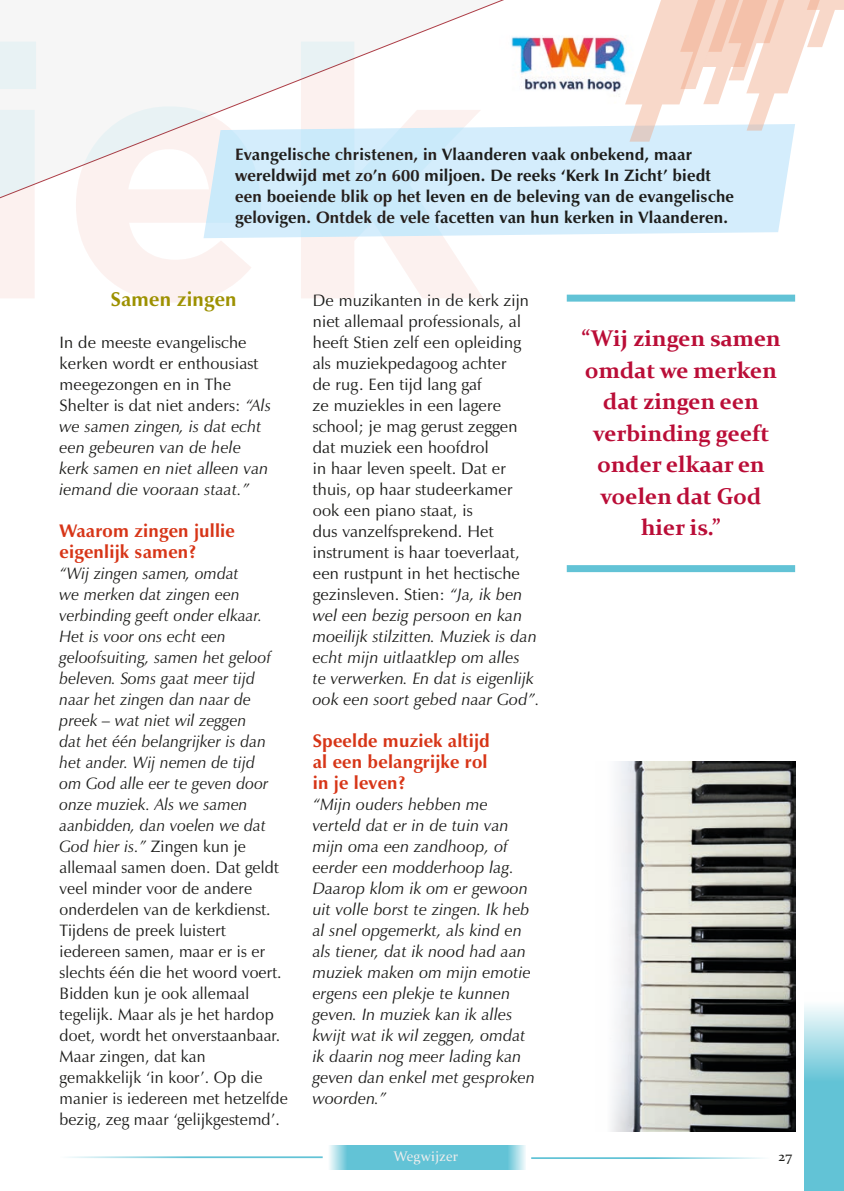
<style>
.page{position:relative;width:844px;height:1191px;background:#fff}
.page>*{position:absolute;margin:0;border:0;box-sizing:border-box;transform-origin:0 0}
.t1{font:700 22.75px/31.5px "Constantia";color:#ba0d37;text-align:center}
.t2{font:700 20.12px "Zapf Humanist 601 BT";letter-spacing:.01em;color:#9d9100}
.t3{font:700 18.38px/21px "Zapf Humanist 601 BT";letter-spacing:.01em;color:#d73517}
.t4{font:16.62px/21px "Zapf Humanist 601 BT";letter-spacing:.01em;color:#1d1d1b}
.t5{font:italic 16.62px/21px "Zapf Humanist 601 BT";letter-spacing:.01em;color:#1d1d1b}
.t6{font:700 16.62px/21px "Zapf Humanist 601 BT";letter-spacing:.01em;color:#1d1d1b}
.t7{font:14px "Constantia";letter-spacing:.01em;color:#ededed}
.t8{font:14px "Constantia";color:#1d1d1b}
.s1{font-style:normal}
.s2{font-style:italic}
</style>
<div class="page">
<img style="left:522px;top:36px;width:90px;height:54px">
<svg style="left:0;top:0;width:522px;height:199px"></svg>
<svg style="left:203px;top:124px;width:590px;height:114px;background:#d7eefc"></svg>
<img style="left:611px;top:761px;width:183px;height:370px">
<div style="left:566px;top:295px;width:228px;height:7px;background:#62c3d6"></div>
<div style="left:566px;top:565px;width:228px;height:7px;background:#62c3d6"></div>
<svg style="left:612px;top:0;width:231px;height:142px"></svg>
<svg style="left:804px;top:1005px;width:39px;height:186px;background:#80cedd"></svg>
<div style="left:355px;top:1144px;width:144px;height:25px;background:#62c3d6"></div>
<svg style="left:329px;top:1144px;width:32px;height:25px"></svg>
<svg style="left:492px;top:1144px;width:34px;height:25px"></svg>
<hr style="left:60px;top:1156px;width:262px;height:2px;background:#62c3d6">
<hr style="left:531px;top:1157px;width:238px;height:2px;background:#62c3d6">
<p class="t6" style="left:235px;top:144px;width:500px">Evangelische christenen, in Vlaanderen vaak onbekend, maar wereldwijd met zo’n 600 miljoen. De reeks ‘Kerk In Zicht’ biedt een boeiende blik op het leven en de beleving van de evangelische gelovigen. Ontdek de vele facetten van hun kerken in Vlaanderen.</p>
<p class="t2" style="left:111px;top:286px;width:127px">Samen zingen</p>
<p class="t5" style="left:60px;top:332px;width:213px"><span class="s1">In de meeste evangelische kerken wordt er enthousiast meegezongen en in The<br>Shelter is dat niet anders:</span> “Als we samen zingen, is dat echt een gebeuren van de hele kerk samen en niet alleen van iemand die vooraan staat.”</p>
<p class="t3" style="left:60px;top:520px;width:177px">Waarom zingen jullie eigenlijk samen?</p>
<p class="t4" style="left:60px;top:563px;width:230px"><span class="s2">“Wij zingen samen, omdat<br>we merken dat zingen een verbinding geeft onder elkaar.<br>Het is voor ons echt een geloofsuiting, samen het geloof beleven. Soms gaat meer tijd naar het zingen dan naar de preek – wat niet wil zeggen<br>dat het één belangrijker is dan het ander. Wij nemen de tijd<br>om God alle eer te geven door onze muziek. Als we samen aanbidden, dan voelen we dat<br>God hier is.”</span> Zingen kun je allemaal samen doen. Dat geldt veel minder voor de andere onderdelen van de kerkdienst.<br>Tijdens de preek luistert iedereen samen, maar er is er slechts één die het woord voert.<br>Bidden kun je ook allemaal tegelijk. Maar als je het hardop doet, wordt het onverstaanbaar.<br>Maar zingen, dat kan gemakkelijk ‘in koor’. Op die manier is iedereen met hetzelfde bezig, zeg maar ‘gelijkgestemd’.</p>
<p class="t4" style="left:313px;top:290px;width:228px">De muzikanten in de kerk zijn niet allemaal professionals, al heeft Stien zelf een opleiding als muziekpedagoog achter<br>de rug. Een tijd lang gaf<br>ze muziekles in een lagere school; je mag gerust zeggen dat muziek een hoofdrol<br>in haar leven speelt. Dat er thuis, op haar studeerkamer ook een piano staat, is<br>dus vanzelfsprekend. Het instrument is haar toeverlaat, een rustpunt in het hectische gezinsleven. Stien: <span class="s2">“Ja, ik ben wel een bezig persoon en kan moeilijk stilzitten. Muziek is dan echt mijn uitlaatklep om alles<br>te verwerken. En dat is eigenlijk ook een soort gebed naar God”.</span></p>
<p class="t3" style="left:313px;top:730px;width:178px">Speelde muziek altijd al een belangrijke rol in je leven?</p>
<p class="t5" style="left:313px;top:794px;width:224px">“Mijn ouders hebben me verteld dat er in de tuin van mijn oma een zandhoop, of eerder een modderhoop lag.<br>Daarop klom ik om er gewoon uit volle borst te zingen. Ik heb al snel opgemerkt, als kind en als tiener, dat ik nood had aan muziek maken om mijn emotie ergens een plekje te kunnen geven. In muziek kan ik alles kwijt wat ik wil zeggen, omdat ik daarin nog meer lading kan geven dan enkel met gesproken woorden.”</p>
<h1 class="t1" style="left:581px;top:322px;width:201px">“Wij zingen samen omdat we merken dat zingen een verbinding geeft onder elkaar en voelen dat God hier is.”</h1>
<p class="t7" style="left:393px;top:1146px;width:66px">Wegwijzer</p>
<p class="t8" style="left:778px;top:1146px;width:15px">27</p>
</div>
